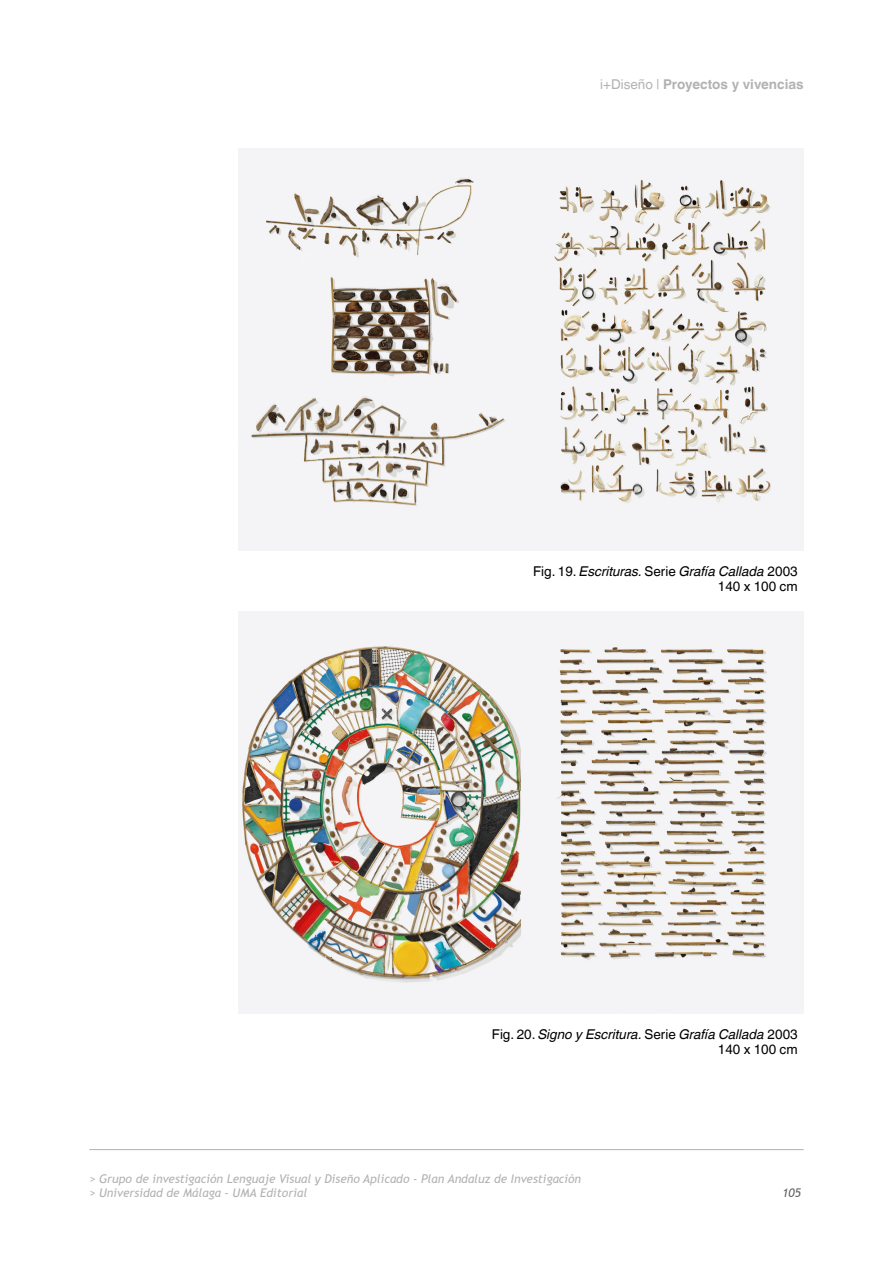
<style>
.page{position:relative;width:893px;height:1263px;background:#fff}
.page>*{position:absolute;margin:0;border:0;box-sizing:border-box;transform-origin:0 0}
.t1{font:italic 13.5px/15px "Helvetica World";color:#000;text-align:right}
.t2{font:13.5px/15px "Helvetica World";color:#000;text-align:right}
.t3{font:700 13.5px "Helvetica World";color:#b3b2b2}
.t4{font:italic 12px/14.4px "Trebuchet MS";color:#b3b2b2}
.t5{font:italic 12px "Trebuchet MS";color:#646363}
.s1{font-weight:400}
.s2{font-style:italic}
.s3{font-style:normal}
</style>
<div class="page">
<hr style="left:89px;top:1149px;width:715px;height:1px;background:#b3b2b2">
<img style="left:239px;top:149px;width:565px;height:402px">
<img style="left:239px;top:612px;width:565px;height:401px">
<p class="t3" style="left:600px;top:77px;width:205px"><span class="s1">i+Diseño |</span> Proyectos y vivencias</p>
<p class="t2" style="left:533px;top:564px;width:266px">Fig. 19. <span class="s2">Escrituras.</span> Serie <span class="s2">Grafía Callada</span> 2003<br>140 x 100 cm</p>
<p class="t1" style="left:492px;top:1027px;width:307px"><span class="s3">Fig. 20.</span> Signo y Escritura. <span class="s3">Serie</span> Grafía Callada <span class="s3">2003<br>140 x 100 cm</span></p>
<p class="t4" style="left:89px;top:1171px;width:493px">&gt; Grupo de investigación Lenguaje Visual y Diseño Aplicado - Plan Andaluz de Investigación &gt; Universidad de Málaga - UMA Editorial</p>
<p class="t5" style="left:782px;top:1186px;width:20px">105</p>
</div>
